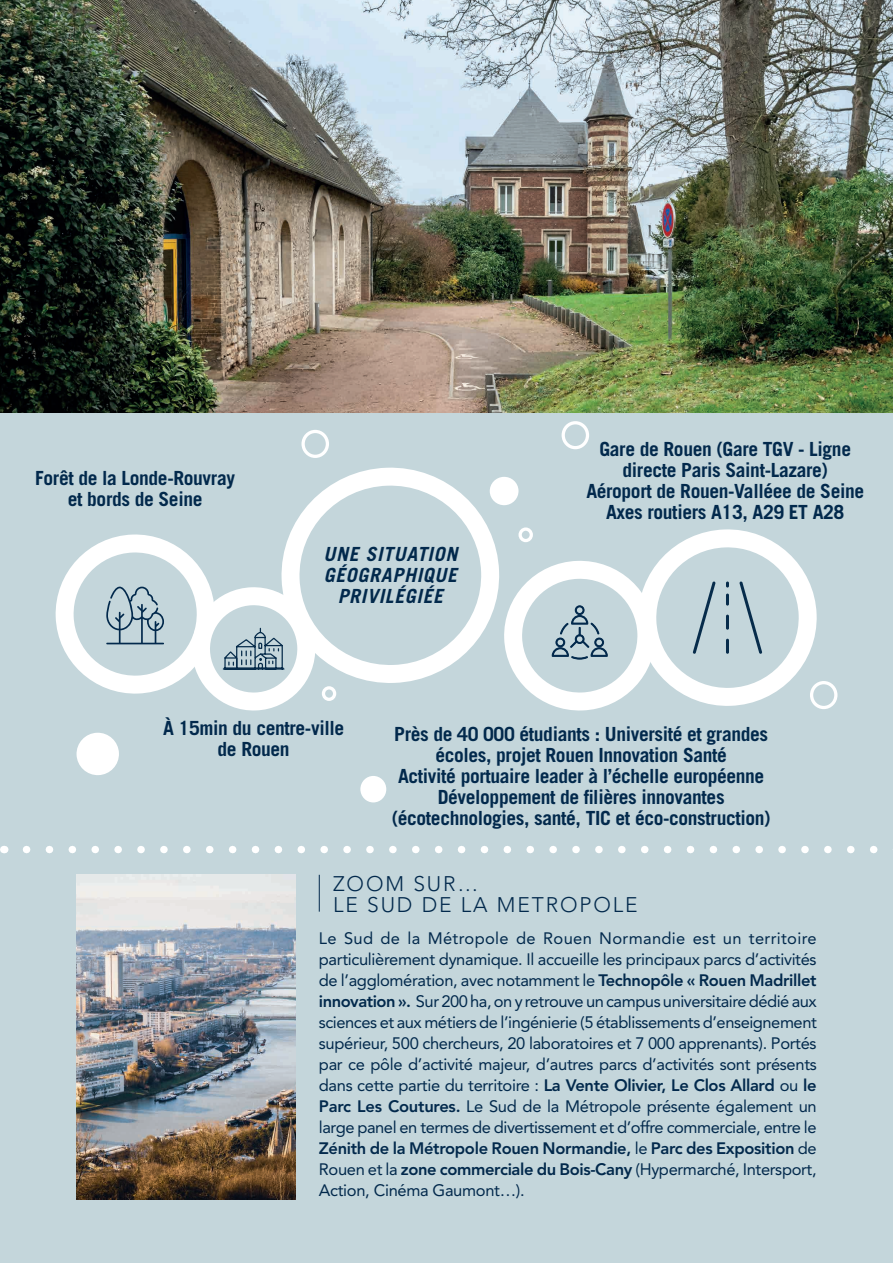
<style>
.page{position:relative;width:893px;height:1263px;background:#c4d6db}
.page>*{position:absolute;margin:0;border:0;box-sizing:border-box;transform-origin:0 0}
.t1{font:300 21px/21px "Avenir LT Std";letter-spacing:.09em;color:#02294c}
.t2{font:700 19.5px/21px "Trade Gothic LT Std";letter-spacing:-.02em;color:#02294c;text-align:center}
.t3{font:italic 700 19.5px/21px "Trade Gothic LT Std";letter-spacing:.04em;color:#02294c;text-align:center}
.t4{font:16.5px/21px "Avenir LT Std";letter-spacing:-.02em;color:#02294c;text-align:justify}
.s1{font-weight:800}
</style>
<div class="page">
<img style="left:0;top:0;width:893px;height:412px">
<hr style="left:319px;top:875px;width:1px;height:37px;background:#02294c">
<svg style="left:319px;top:456px;width:110px;height:19px"></svg>
<div style="left:76px;top:732px;width:43px;height:43px;background:#fff;border-radius:50%"></div>
<div style="left:360px;top:776px;width:26px;height:26px;background:#fff;border-radius:50%"></div>
<div style="left:301px;top:430px;width:28px;height:28px;border:3px solid #fff;border-radius:50%"></div>
<div style="left:810px;top:681px;width:27px;height:28px;border:3px solid #fff;border-radius:50%"></div>
<div style="left:562px;top:421px;width:27px;height:28px;border:3px solid #fff;border-radius:50%"></div>
<svg style="left:26px;top:846px;width:852px;height:7px"></svg>
<svg style="left:55px;top:475px;width:771px;height:236px"></svg>
<img style="left:77px;top:875px;width:219px;height:324px">
<p class="t2" style="left:35px;top:467px;width:201px">Forêt de la Londe-Rouvray et bords de Seine</p>
<p class="t3" style="left:323px;top:544px;width:135px">UNE SITUATION<br>GÉOGRAPHIQUE<br>PRIVILÉGIÉE</p>
<p class="t2" style="left:586px;top:439px;width:279px">Gare de Rouen (Gare TGV - Ligne directe Paris Saint-Lazare)<br>Aéroport de Rouen-Valléee de Seine<br>Axes routiers A13, A29 ET A28</p>
<p class="t2" style="left:163px;top:717px;width:183px">À 15min du centre-ville de Rouen</p>
<p class="t2" style="left:392px;top:723px;width:380px">Près de 40 000 étudiants : Université et grandes écoles, projet Rouen Innovation Santé<br>Activité portuaire leader à l’échelle européenne Développement de filières innovantes (écotechnologies, santé, TIC et éco-construction)</p>
<p class="t1" style="left:333px;top:873px;width:306px">ZOOM SUR…<br>LE SUD DE LA METROPOLE</p>
<p class="t4" style="left:319px;top:928px;width:499px">Le Sud de la Métropole de Rouen Normandie est un territoire particulièrement dynamique. Il accueille les principaux parcs d’activités de l’agglomération, avec notamment le <span class="s1">Technopôle « Rouen Madrillet innovation ».</span> Sur 200 ha, on y retrouve un campus universitaire dédié aux sciences et aux métiers de l’ingénierie (5 établissements d’enseignement supérieur, 500 chercheurs, 20 laboratoires et 7 000 apprenants). Portés par ce pôle d’activité majeur, d’autres parcs d’activités sont présents dans cette partie du territoire : <span class="s1">La Vente Olivier, Le Clos Allard</span> ou <span class="s1">le Parc Les Coutures.</span> Le Sud de la Métropole présente également un large panel en termes de divertissement et d’offre commerciale, entre le <span class="s1">Zénith de la Métropole Rouen Normandie,</span> le <span class="s1">Parc des Exposition</span> de Rouen et la <span class="s1">zone commerciale du Bois-Cany</span> (Hypermarché, Intersport, Action, Cinéma Gaumont…).</p>
</div>
